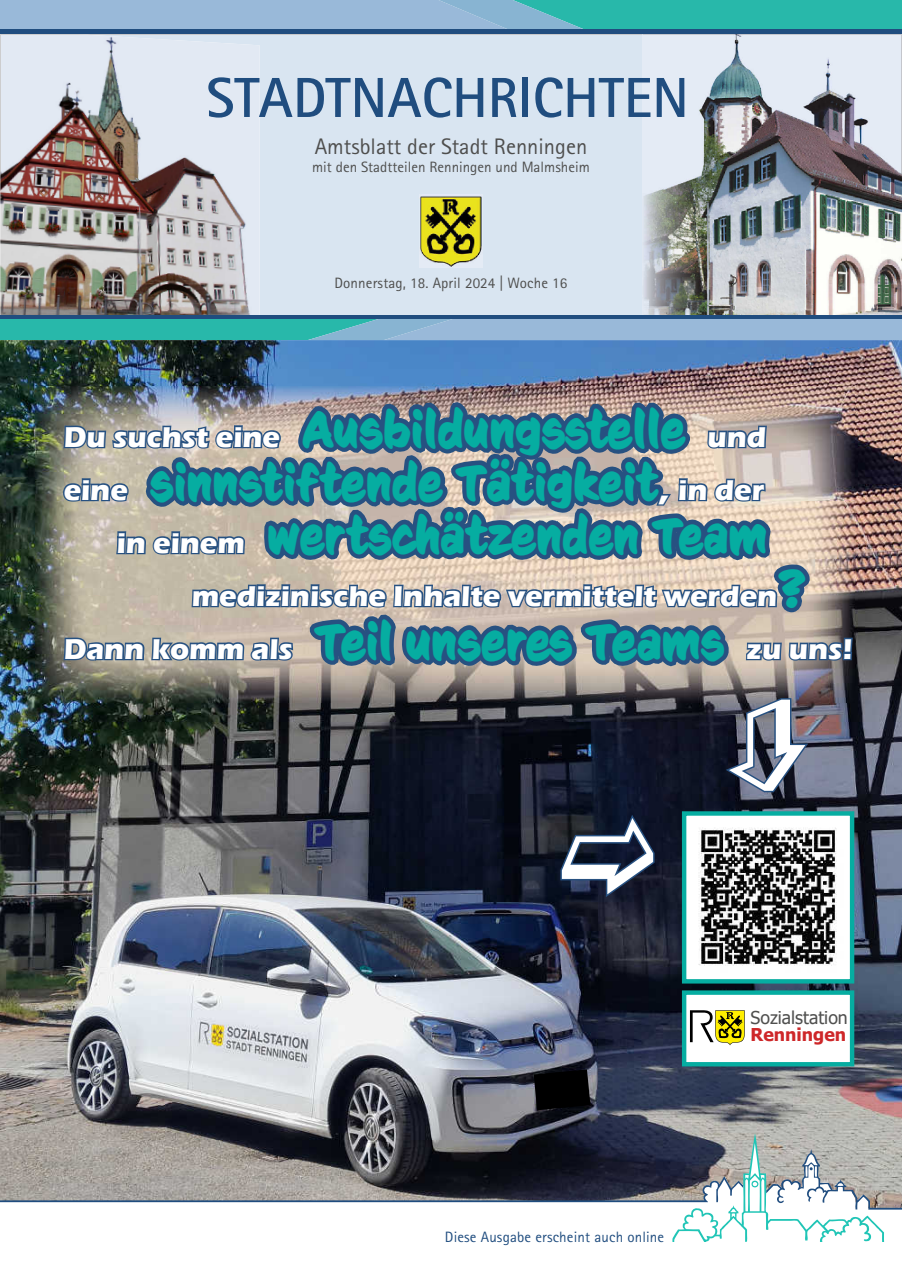
<style>
.page{position:relative;width:902px;height:1280px;background:#fff}
.page>*{position:absolute;margin:0;border:0;box-sizing:border-box;transform-origin:0 0}
.t1{font:700 56.55px "Rotis Sans Serif Std";color:#204d7f}
.t2{font:700 48.6px/52.9px "CC Sign Language";color:#06ada1;text-align:right}
.t3{font:700 29.4px/52.9px "Eras ITC";color:#fff}
.t4{font:22.5px "Rotis Sans Serif Std";color:#4e4e4d}
.t5{font:17.7px "Tahoma";color:#50504f}
.t6{font:700 17.7px "Tahoma";color:#ce2729}
.t7{font:15px "Rotis Sans Serif Std";color:#4e4e4d}
.t8{font:15px "Rotis Sans Serif Std";letter-spacing:.01em;color:#204d7f}
.s1{font-family:"Eras ITC";font-size:29.4px;color:#fff}
.s2{font-family:"Eras ITC";font-size:35.4px;color:#fff}
.s3{font-family:"CC Sign Language";font-size:48.6px;color:#06ada1}
</style>
<div class="page">
<div style="left:259px;top:35px;width:383px;height:280px;background:#d9e5f1"></div>
<svg style="left:0;top:319px;width:901px;height:21px;background:#6cb8c6"></svg>
<svg style="left:0;top:0;width:901px;height:29px;background:#6bb8c6"></svg>
<div style="left:0;top:29px;width:901px;height:5px;background:#204d7f"></div>
<img style="left:642px;top:35px;width:259px;height:280px">
<img style="left:642px;top:319px;width:259px;height:1px">
<img style="left:419px;top:195px;width:63px;height:72px">
<img style="left:87px;top:35px;width:172px;height:280px">
<img style="left:1px;top:35px;width:86px;height:280px">
<hr style="left:0;top:315px;width:901px;height:4px;background:#204d7f">
<img style="left:0;top:340px;width:901px;height:793px">
<img style="left:36px;top:386px;width:25px;height:316px">
<svg style="left:0;top:1133px;width:61px;height:70px;background:#a4a09b"></svg>
<img style="left:61px;top:347px;width:840px;height:895px">
<p class="t1" style="left:206px;top:62px;width:484px">STADTNACHRICHTEN</p>
<p class="t4" style="left:315px;top:133px;width:274px">Amtsblatt der Stadt Renningen</p>
<p class="t7" style="left:312px;top:158px;width:279px">mit den Stadtteilen Renningen und Malmsheim</p>
<p class="t7" style="left:334px;top:274px;width:234px">Donnerstag, 18. April 2024 | Woche 16</p>
<p class="t2" style="left:64px;top:403px;width:704px"><span class="s1">Du suchst eine</span> Ausbildungsstelle <span class="s1">und eine</span> sinnstiftende Tätigkeit<span class="s2">,</span> <span class="s1">in der in einem</span> wertschätzenden Team</p>
<p class="t3" style="left:64px;top:570px;width:790px;text-indent:128px">medizinische Inhalte vermittelt werden<span class="s3">?<br></span>Dann komm als <span class="s3">Teil unseres Teams</span> zu uns!</p>
<p class="t8" style="left:445px;top:1228px;width:221px">Diese Ausgabe erscheint auch online</p>
<p class="t5" style="left:750px;top:1006px;width:99px">Sozialstation</p>
<p class="t6" style="left:750px;top:1022px;width:97px">Renningen</p>
</div>
